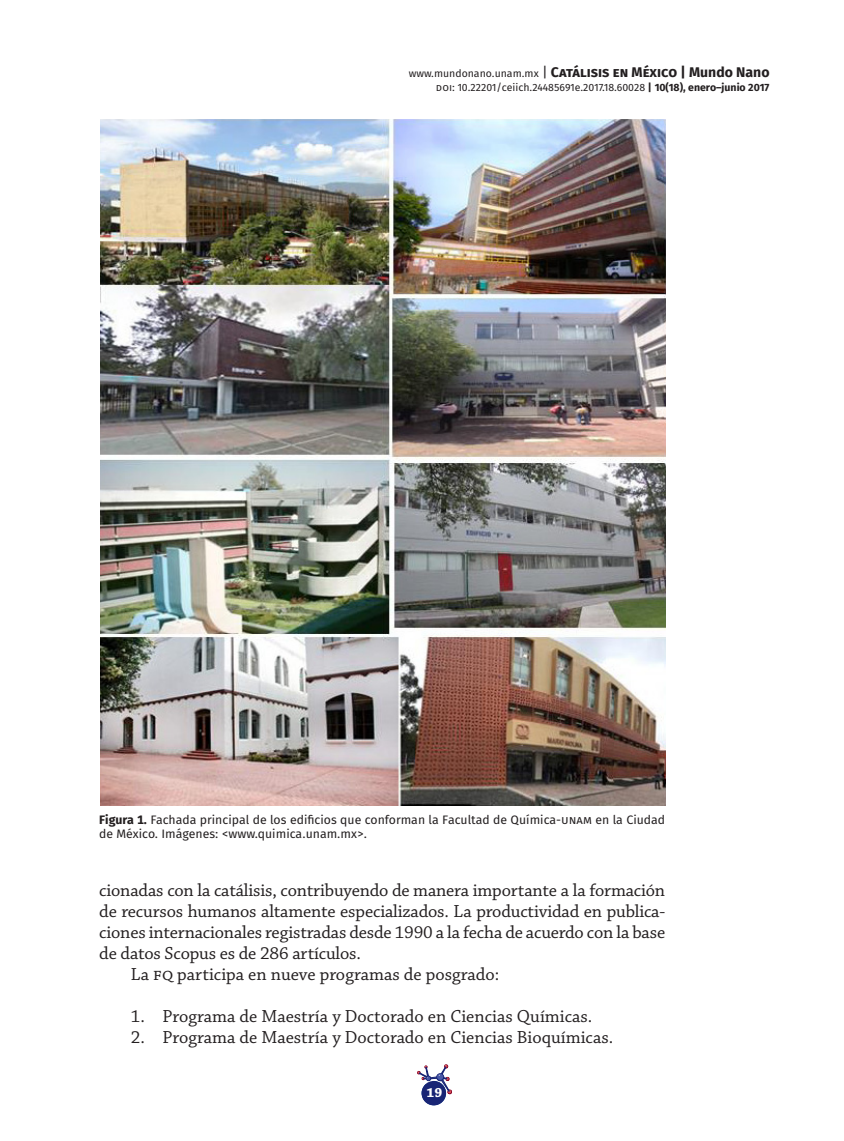
<style>
.page{position:relative;width:844px;height:1141px;background:#fff}
.page>*{position:absolute;margin:0;border:0;box-sizing:border-box;transform-origin:0 0}
.BT_ss{font:18.38px/21px "Chaparral Pro";letter-spacing:-.01em;color:#231f20;text-align:justify}
.BT_num{font:18.38px "Chaparral Pro";color:#231f20}
.Body_Text{font:18.38px "Chaparral Pro";color:#231f20}
.Cornisas{font:700 14px "Fira Sans OT";color:#231f20}
.Folios{font:700 14px "Chaparral Pro";color:#fff}
.Pie_Figura{font:12.25px/14px "Fira Sans OT";color:#231f20}
.Cornisas-2{font:10.5px "Fira Sans OT";color:#231f20}
.s1{font-weight:400;font-size:10.5px}
.s2{font-weight:400}
.s3{font-weight:700}
</style>
<div class="page">
<svg style="left:417px;top:1065px;width:34px;height:40px"></svg>
<div style="left:421px;top:1081px;width:25px;height:24px;background:#192575;border-radius:50%"></div>
<img style="left:100px;top:120px;width:565px;height:685px">
<p class="Cornisas" style="left:408px;top:62px;width:362px"><span class="s1">www.mundonano.unam.mx</span> <span class="s2">|</span> Catálisis en México | Mundo Nano</p>
<p class="Cornisas-2" style="left:436px;top:80px;width:335px">doi: 10.22201/ceiich.24485691e.2017.18.60028 <span class="s3">| 10(18), enero–junio 2017</span></p>
<p class="Pie_Figura" style="left:99px;top:814px;width:567px"><span class="s3">Figura 1.</span> Fachada principal de los edificios que conforman la Facultad de Química-unam en la Ciudad de México. Imágenes: &lt;www.quimica.unam.mx&gt;.</p>
<p class="BT_ss" style="left:99px;top:880px;width:567px">cionadas con la catálisis, contribuyendo de manera importante a la formación de recursos humanos altamente especializados. La productividad en publica&shy;ciones internacionales registradas desde 1990 a la fecha de acuerdo con la base de datos Scopus es de 286 artículos.</p>
<p class="Body_Text" style="left:131px;top:964px;width:370px">La fq participa en nueve programas de posgrado:</p>
<p class="BT_num" style="left:131px;top:1006px;width:463px">1. Programa de Maestría y Doctorado en Ciencias Químicas.</p>
<p class="BT_num" style="left:131px;top:1027px;width:484px">2. Programa de Maestría y Doctorado en Ciencias Bioquímicas.</p>
<p class="Folios" style="left:426px;top:1085px;width:17px">19</p>
</div>
